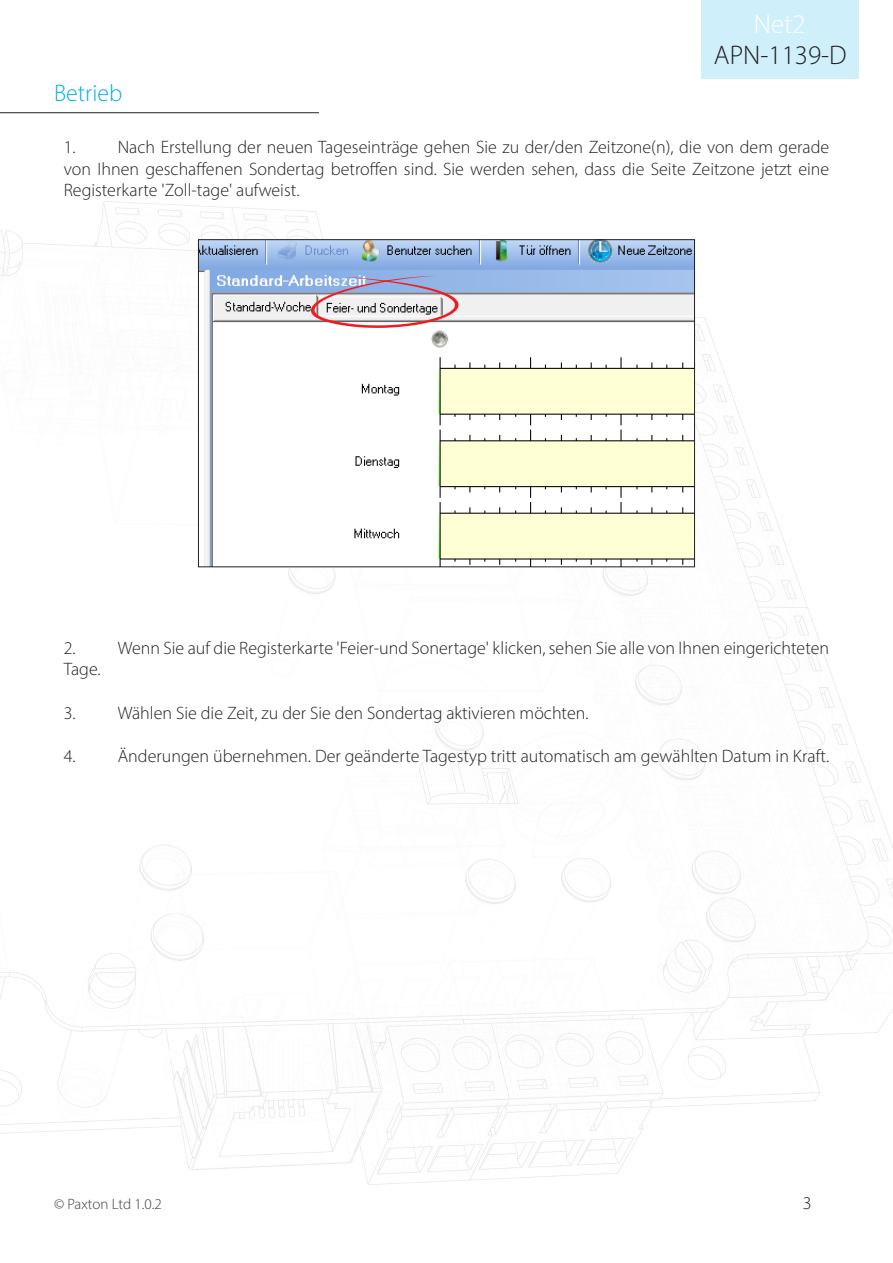
<style>
.page{position:relative;width:893px;height:1263px;background:#fff}
.page>*{position:absolute;margin:0;border:0;box-sizing:border-box;transform-origin:0 0}
.t1{font:300 27px "Myriad Pro";color:#231f20}
.t2{font:300 27px "Myriad Pro";color:#fff}
.Section_title{font:300 24px "Myriad Pro";color:#00aeef}
.Text{font:300 18px/21.6px "Myriad Pro";color:#231f20;text-align:justify}
.t3{font:300 15px "Myriad Pro";letter-spacing:-.005em;color:#3e3e3f}
</style>
<div class="page">
<img style="left:0;top:201px;width:893px;height:984px">
<div style="left:702px;top:0;width:157px;height:79px;background:#cfeffb"></div>
<img style="left:200px;top:241px;width:493px;height:324px">
<div style="left:198px;top:239px;width:497px;height:328px;border:1px solid #231f20"></div>
<hr style="left:0;top:112px;width:319px;height:1px;background:#231f20">
<svg style="left:311px;top:276px;width:148px;height:52px"></svg>
<h1 class="t2" style="left:754px;top:8px;width:53px">Net2</h1>
<p class="Section_title" style="left:54px;top:78px;width:70px">Betrieb</p>
<h1 class="t1" style="left:714px;top:39px;width:134px">APN-1139-D</h1>
<p class="Text" style="left:64px;top:136px;width:767px">1. Nach Erstellung der neuen Tageseinträge gehen Sie zu der/den Zeitzone(n), die von dem gerade von Ihnen geschaffenen Sondertag betroffen sind. Sie werden sehen, dass die Seite Zeitzone jetzt eine Registerkarte 'Zoll-tage' aufweist.</p>
<p class="Text" style="left:64px;top:637px;width:767px">2. Wenn Sie auf die Registerkarte 'Feier-und Sonertage' klicken, sehen Sie alle von Ihnen eingerichteten<br>Tage.</p>
<p class="Text" style="left:64px;top:702px;width:526px">3. Wählen Sie die Zeit, zu der Sie den Sondertag aktivieren möchten.</p>
<p class="Text" style="left:64px;top:745px;width:767px">4. Änderungen übernehmen. Der geänderte Tagestyp tritt automatisch am gewählten Datum in Kraft.</p>
<p class="t3" style="left:54px;top:1195px;width:109px">© Paxton Ltd 1.0.2</p>
<p class="Text" style="left:803px;top:1192px;width:10px">3</p>
</div>
